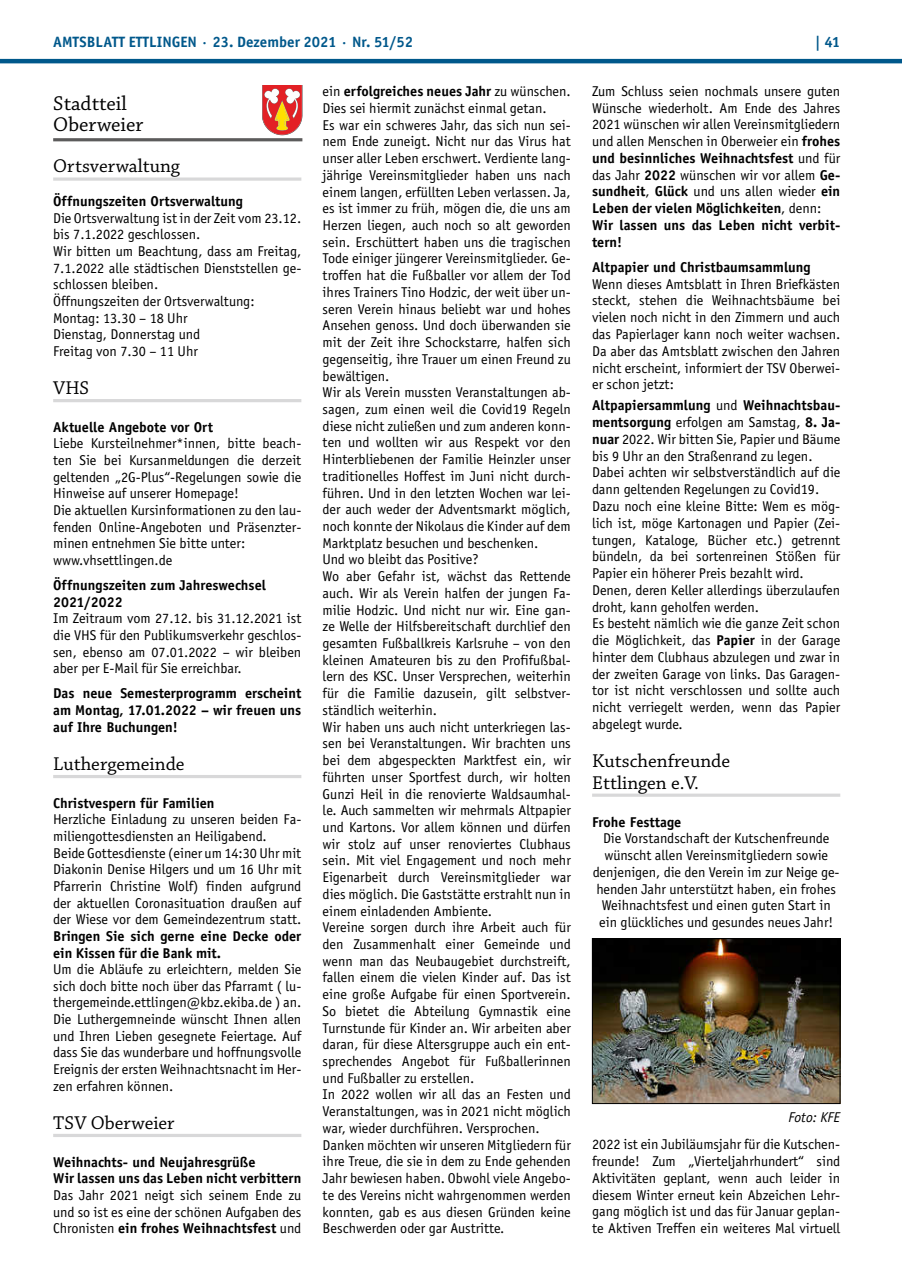
<style>
.page{position:relative;width:902px;height:1280px;background:#fff}
.page>*{position:absolute;margin:0;border:0;box-sizing:border-box;transform-origin:0 0}
.t1{font:21px/21px "Chaparral Pro";color:#000}
.t2{font:19.5px/21.3px "Chaparral Pro";color:#000}
.t3{font:700 15px "Officina Sans";color:#00588b}
.t4{font:14.25px/16.6px "Officina Sans";color:#000}
.t5{font:700 14.25px/16.6px "Officina Sans";color:#000}
.t6{font:italic 14.25px "Officina Sans";color:#000}
.s1{font-weight:700}
</style>
<div class="page">
<hr style="left:0;top:59px;width:901px;height:4px;background:#00588b">
<hr style="left:53px;top:177px;width:248px;height:4px;background:#e1e1e1">
<hr style="left:53px;top:399px;width:248px;height:3px;background:#d8d8d9">
<hr style="left:53px;top:775px;width:248px;height:3px;background:#d8d8d9">
<hr style="left:53px;top:1134px;width:248px;height:3px;background:#d8d8d9">
<hr style="left:53px;top:138px;width:249px;height:3px;background:#5c5b5b">
<svg style="left:262px;top:85px;width:41px;height:51px"></svg>
<hr style="left:592px;top:794px;width:248px;height:3px;background:#d8d8d9">
<img style="left:594px;top:940px;width:244px;height:162px">
<div style="left:592px;top:938px;width:248px;height:166px;border:1px solid #000"></div>
<p class="t3" style="left:53px;top:32px;width:361px">AMTSBLATT ETTLINGEN · 23. Dezember 2021 · Nr. 51/52</p>
<p class="t3" style="left:814px;top:32px;width:27px">| 41</p>
<h1 class="t1" style="left:53px;top:93px;width:92px">Stadtteil<br>Oberweier</h1>
<h2 class="t2" style="left:53px;top:156px;width:128px">Ortsverwaltung</h2>
<p class="t5" style="left:53px;top:193px;width:191px">Öffnungszeiten Ortsverwaltung</p>
<p class="t4" style="left:53px;top:210px;width:250px">Die Ortsverwaltung ist in der Zeit vom 23.12. bis 7.1.2022 geschlossen.<br>Wir bitten um Beachtung, dass am Freitag,<br>7.1.2022 alle städtischen Dienststellen ge&shy;schlossen bleiben.<br>Öffnungszeiten der Ortsverwaltung:<br>Montag: 13.30 – 18 Uhr<br>Dienstag, Donnerstag und<br>Freitag von 7.30 – 11 Uhr</p>
<h2 class="t2" style="left:53px;top:378px;width:38px">VHS</h2>
<p class="t5" style="left:53px;top:418px;width:161px">Aktuelle Angebote vor Ort</p>
<p class="t4" style="left:53px;top:435px;width:250px">Liebe Kursteilnehmer*innen, bitte beach&shy;ten Sie bei Kursanmeldungen die derzeit geltenden „2G-Plus“-Regelungen sowie die Hinweise auf unserer Homepage!<br>Die aktuellen Kursinformationen zu den lau&shy;fenden Online-Angeboten und Präsenzter&shy;minen entnehmen Sie bitte unter: www.vhsettlingen.de</p>
<p class="t5" style="left:53px;top:577px;width:214px">Öffnungszeiten zum Jahreswechsel<br>2021/2022</p>
<p class="t4" style="left:53px;top:610px;width:250px;text-align:justify">Im Zeitraum vom 27.12. bis 31.12.2021 ist die VHS für den Publikumsverkehr geschlos&shy;sen, ebenso am 07.01.2022 – wir bleiben aber per E-Mail für Sie erreichbar.</p>
<p class="t5" style="left:53px;top:685px;width:250px;text-align:justify">Das neue Semesterprogramm erscheint am Montag, 17.01.2022 – wir freuen uns auf Ihre Buchungen!</p>
<h2 class="t2" style="left:53px;top:754px;width:133px">Luthergemeinde</h2>
<p class="t5" style="left:53px;top:794px;width:163px">Christvespern für Familien</p>
<p class="t4" style="left:53px;top:811px;width:250px">Herzliche Einladung zu unseren beiden Fa&shy;miliengottesdiensten an Heiligabend.<br>Beide Gottesdienste (einer um 14:30 Uhr mit Diakonin Denise Hilgers und um 16 Uhr mit Pfarrerin Christine Wolf) finden aufgrund der aktuellen Coronasituation draußen auf der Wiese vor dem Gemeindezentrum statt.</p>
<p class="t5" style="left:53px;top:927px;width:249px">Bringen Sie sich gerne eine Decke oder ein Kissen für die Bank mit.</p>
<p class="t4" style="left:53px;top:961px;width:250px;text-align:justify">Um die Abläufe zu erleichtern, melden Sie sich doch bitte noch über das Pfarramt ( lu&shy;thergemeinde.ettlingen@kbz.ekiba.de ) an.<br>Die Luthergemneinde wünscht Ihnen allen und Ihren Lieben gesegnete Feiertage. Auf dass Sie das wunderbare und hoffnungsvolle Ereignis der ersten Weihnachtsnacht im Her&shy;zen erfahren können.</p>
<h2 class="t2" style="left:53px;top:1113px;width:123px">TSV Oberweier</h2>
<p class="t5" style="left:53px;top:1153px;width:249px">Weihnachts- und Neujahresgrüße<br>Wir lassen uns das Leben nicht verbittern</p>
<p class="t4" style="left:53px;top:1187px;width:250px;text-align:justify">Das Jahr 2021 neigt sich seinem Ende zu und so ist es eine der schönen Aufgaben des Chronisten <span class="s1">ein frohes Weihnachtsfest</span> und</p>
<p class="t4" style="left:322px;top:83px;width:250px">ein <span class="s1">erfolgreiches neues Jahr</span> zu wünschen.<br>Dies sei hiermit zunächst einmal getan.<br>Es war ein schweres Jahr, das sich nun sei&shy;nem Ende zuneigt. Nicht nur das Virus hat unser aller Leben erschwert. Verdiente lang&shy;jährige Vereinsmitglieder haben uns nach einem langen, erfüllten Leben verlassen. Ja, es ist immer zu früh, mögen die, die uns am Herzen liegen, auch noch so alt geworden sein. Erschüttert haben uns die tragischen Tode einiger jüngerer Vereinsmitglieder. Ge&shy;troffen hat die Fußballer vor allem der Tod ihres Trainers Tino Hodzic, der weit über un&shy;seren Verein hinaus beliebt war und hohes Ansehen genoss. Und doch überwanden sie mit der Zeit ihre Schockstarre, halfen sich gegenseitig, ihre Trauer um einen Freund zu bewältigen.<br>Wir als Verein mussten Veranstaltungen ab&shy;sagen, zum einen weil die Covid19 Regeln diese nicht zuließen und zum anderen konn&shy;ten und wollten wir aus Respekt vor den Hinterbliebenen der Familie Heinzler unser traditionelles Hoffest im Juni nicht durch&shy;führen. Und in den letzten Wochen war lei&shy;der auch weder der Adventsmarkt möglich, noch konnte der Nikolaus die Kinder auf dem Marktplatz besuchen und beschenken.<br>Und wo bleibt das Positive?<br>Wo aber Gefahr ist, wächst das Rettende auch. Wir als Verein halfen der jungen Fa&shy;milie Hodzic. Und nicht nur wir. Eine gan&shy;ze Welle der Hilfsbereitschaft durchlief den gesamten Fußballkreis Karlsruhe – von den kleinen Amateuren bis zu den Profifußbal&shy;lern des KSC. Unser Versprechen, weiterhin für die Familie dazusein, gilt selbstver&shy;ständlich weiterhin.<br>Wir haben uns auch nicht unterkriegen las&shy;sen bei Veranstaltungen. Wir brachten uns bei dem abgespeckten Marktfest ein, wir führten unser Sportfest durch, wir holten Gunzi Heil in die renovierte Waldsaumhal&shy;le. Auch sammelten wir mehrmals Altpapier und Kartons. Vor allem können und dürfen wir stolz auf unser renoviertes Clubhaus sein. Mit viel Engagement und noch mehr Eigenarbeit durch Vereinsmitglieder war dies möglich. Die Gaststätte erstrahlt nun in einem einladenden Ambiente.<br>Vereine sorgen durch ihre Arbeit auch für den Zusammenhalt einer Gemeinde und wenn man das Neubaugebiet durchstreift, fallen einem die vielen Kinder auf. Das ist eine große Aufgabe für einen Sportverein.<br>So bietet die Abteilung Gymnastik eine Turnstunde für Kinder an. Wir arbeiten aber daran, für diese Altersgruppe auch ein ent&shy;sprechendes Angebot für Fußballerinnen und Fußballer zu erstellen.<br>In 2022 wollen wir all das an Festen und Veranstaltungen, was in 2021 nicht möglich war, wieder durchführen. Versprochen.<br>Danken möchten wir unseren Mitgliedern für ihre Treue, die sie in dem zu Ende gehenden Jahr bewiesen haben. Obwohl viele Angebo&shy;te des Vereins nicht wahrgenommen werden konnten, gab es aus diesen Gründen keine Beschwerden oder gar Austritte.</p>
<p class="t4" style="left:592px;top:83px;width:250px">Zum Schluss seien nochmals unsere guten Wünsche wiederholt. Am Ende des Jahres 2021 wünschen wir allen Vereinsmitgliedern und allen Menschen in Oberweier ein <span class="s1">frohes und besinnliches Weihnachtsfest</span> und für das Jahr <span class="s1">2022</span> wünschen wir vor allem <span class="s1">Ge&shy;sundheit</span>, <span class="s1">Glück</span> und uns allen wieder <span class="s1">ein Leben der vielen Möglichkeiten</span>, denn:<br><span class="s1">Wir lassen uns das Leben nicht verbit&shy;tern!</span></p>
<p class="t5" style="left:592px;top:259px;width:220px">Altpapier und Christbaumsammlung</p>
<p class="t4" style="left:592px;top:275px;width:250px;text-align:justify">Wenn dieses Amtsblatt in Ihren Briefkästen steckt, stehen die Weihnachtsbäume bei vielen noch nicht in den Zimmern und auch das Papierlager kann noch weiter wachsen.<br>Da aber das Amtsblatt zwischen den Jahren nicht erscheint, informiert der TSV Oberwei&shy;er schon jetzt:</p>
<p class="t4" style="left:592px;top:397px;width:250px"><span class="s1">Altpapiersammlung</span> und <span class="s1">Weihnachtsbau&shy;mentsorgung</span> erfolgen am Samstag, <span class="s1">8. Ja&shy;nuar</span> 2022. Wir bitten Sie, Papier und Bäume bis 9 Uhr an den Straßenrand zu legen.<br>Dabei achten wir selbstverständlich auf die dann geltenden Regelungen zu Covid19.<br>Dazu noch eine kleine Bitte: Wem es mög&shy;lich ist, möge Kartonagen und Papier (Zei&shy;tungen, Kataloge, Bücher etc.) getrennt bündeln, da bei sortenreinen Stößen für Papier ein höherer Preis bezahlt wird.<br>Denen, deren Keller allerdings überzulaufen droht, kann geholfen werden.<br>Es besteht nämlich wie die ganze Zeit schon die Möglichkeit, das <span class="s1">Papier</span> in der Garage hinter dem Clubhaus abzulegen und zwar in der zweiten Garage von links. Das Garagen&shy;tor ist nicht verschlossen und sollte auch nicht verriegelt werden, wenn das Papier abgelegt wurde.</p>
<h2 class="t2" style="left:592px;top:751px;width:139px">Kutschenfreunde<br>Ettlingen e.V.</h2>
<p class="t5" style="left:592px;top:813px;width:91px">Frohe Festtage</p>
<p class="t4" style="left:592px;top:830px;width:248px;text-align:center">Die Vorstandschaft der Kutschenfreunde wünscht allen Vereinsmitgliedern sowie denjenigen, die den Verein im zur Neige ge&shy;henden Jahr unterstützt haben, ein frohes Weihnachtsfest und einen guten Start in ein glückliches und gesundes neues Jahr!</p>
<p class="t6" style="left:788px;top:1109px;width:53px">Foto: KFE</p>
<p class="t4" style="left:592px;top:1136px;width:250px;text-align:justify">2022 ist ein Jubiläumsjahr für die Kutschen&shy;freunde! Zum „Vierteljahrhundert“ sind Aktivitäten geplant, wenn auch leider in diesem Winter erneut kein Abzeichen Lehr&shy;gang möglich ist und das für Januar geplan&shy;te Aktiven Treffen ein weiteres Mal virtuell</p>
</div>
